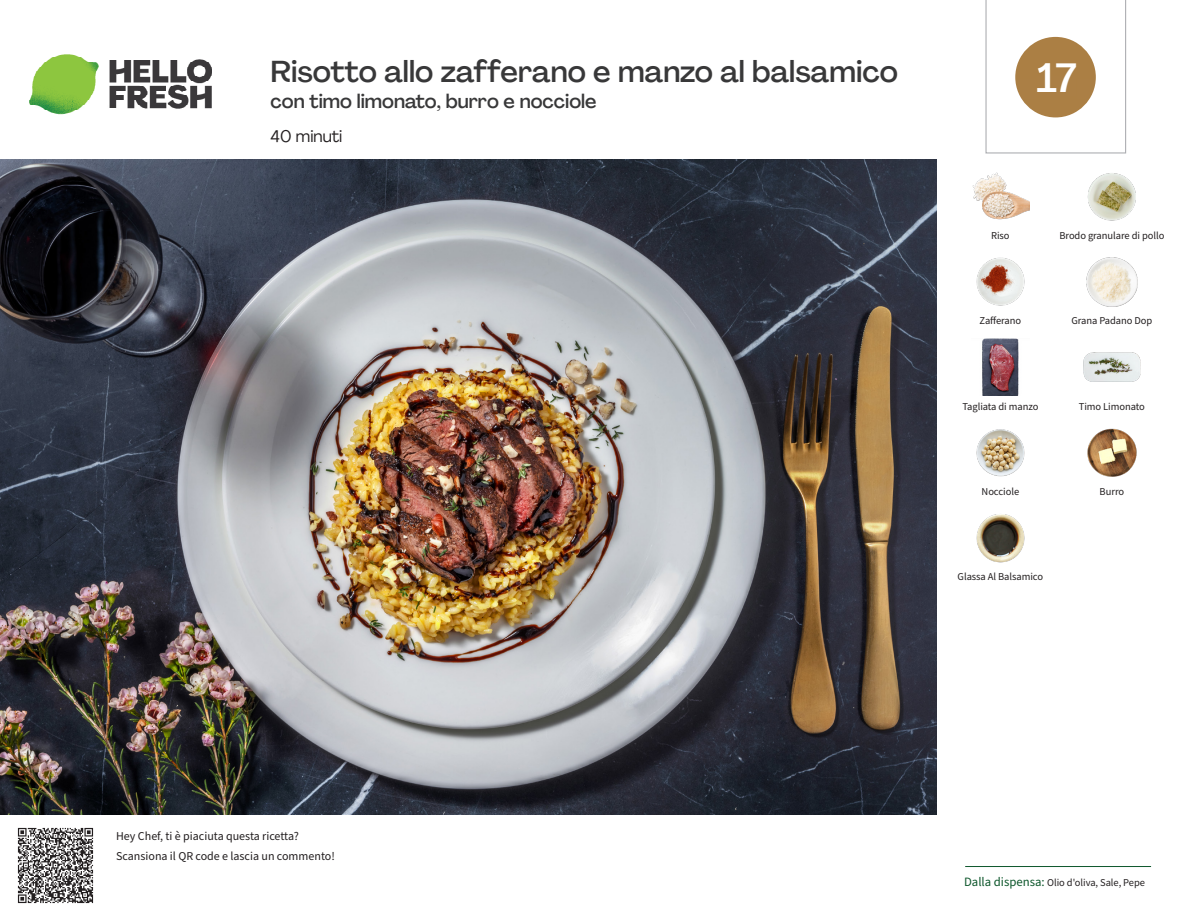
<style>
.page{position:relative;width:1188px;height:918px;background:#fff}
.page>*{position:absolute;margin:0;border:0;box-sizing:border-box;transform-origin:0 0}
._24_Recipe_Nr_Bag{font:500 40.5px "Agrandir";color:#fff}
._15_Titel_UK{font:500 30px "Agrandir";color:#383839}
._15_Titel_UK-2{font:500 19.5px "Agrandir";color:#383839}
._02_Box_Type{font:16.5px "Agrandir";color:#231f20}
._06_Before_Start{font:12px "Source Sans Pro";color:#231f20}
._18_FRONT_ingredients_UK{font:10.5px "Source Sans Pro";letter-spacing:-.005em;color:#231f20}
.t1{font:10.5px "Source Sans Variable";letter-spacing:-.005em;color:#231f20}
.s1{font-family:"Source Sans Pro";font-size:12.75px;color:#0e572c}
</style>
<div class="page">
<img style="left:30px;top:54px;width:181px;height:61px">
<hr style="left:965px;top:866px;width:186px;height:1px;background:#0e572c">
<img style="left:0;top:159px;width:936px;height:655px">
<img style="left:1087px;top:173px;width:49px;height:48px">
<img style="left:972px;top:172px;width:57px;height:48px">
<img style="left:1086px;top:257px;width:51px;height:50px">
<img style="left:976px;top:257px;width:49px;height:49px">
<img style="left:1083px;top:352px;width:58px;height:30px">
<img style="left:982px;top:338px;width:37px;height:58px">
<img style="left:1087px;top:428px;width:50px;height:49px">
<img style="left:976px;top:429px;width:49px;height:48px">
<img style="left:976px;top:514px;width:49px;height:49px">
<img style="left:17px;top:827px;width:77px;height:77px">
<svg style="left:985px;top:0;width:141px;height:154px"></svg>
<p class="_15_Titel_UK" style="left:271px;top:53px;width:629px">Risotto allo zafferano e manzo al balsamico</p>
<p class="_15_Titel_UK-2" style="left:271px;top:89px;width:327px">con timo limonato, burro e nocciole</p>
<p class="_02_Box_Type" style="left:271px;top:126px;width:73px">40 minuti</p>
<p class="_24_Recipe_Nr_Bag" style="left:1037px;top:53px;width:42px">17</p>
<p class="_18_FRONT_ingredients_UK" style="left:991px;top:229px;width:20px">Riso</p>
<p class="_18_FRONT_ingredients_UK" style="left:1059px;top:229px;width:107px">Brodo granulare di pollo</p>
<p class="_18_FRONT_ingredients_UK" style="left:980px;top:314px;width:43px">Zafferano</p>
<p class="_18_FRONT_ingredients_UK" style="left:1071px;top:314px;width:82px">Grana Padano Dop</p>
<p class="_18_FRONT_ingredients_UK" style="left:962px;top:399px;width:77px">Tagliata di manzo</p>
<p class="_18_FRONT_ingredients_UK" style="left:1079px;top:399px;width:68px">Timo Limonato</p>
<p class="_18_FRONT_ingredients_UK" style="left:982px;top:485px;width:39px">Nocciole</p>
<p class="_18_FRONT_ingredients_UK" style="left:1100px;top:485px;width:26px">Burro</p>
<p class="_18_FRONT_ingredients_UK" style="left:958px;top:570px;width:87px">Glassa Al Balsamico</p>
<p class="_06_Before_Start" style="left:116px;top:828px;width:184px">Hey Chef, ti è piaciuta questa ricetta?</p>
<p class="_06_Before_Start" style="left:116px;top:848px;width:220px">Scansiona il QR code e lascia un commento!</p>
<p class="t1" style="left:964px;top:876px;width:182px"><span class="s1">Dalla dispensa:</span> Olio d'oliva, Sale, Pepe</p>
</div>
